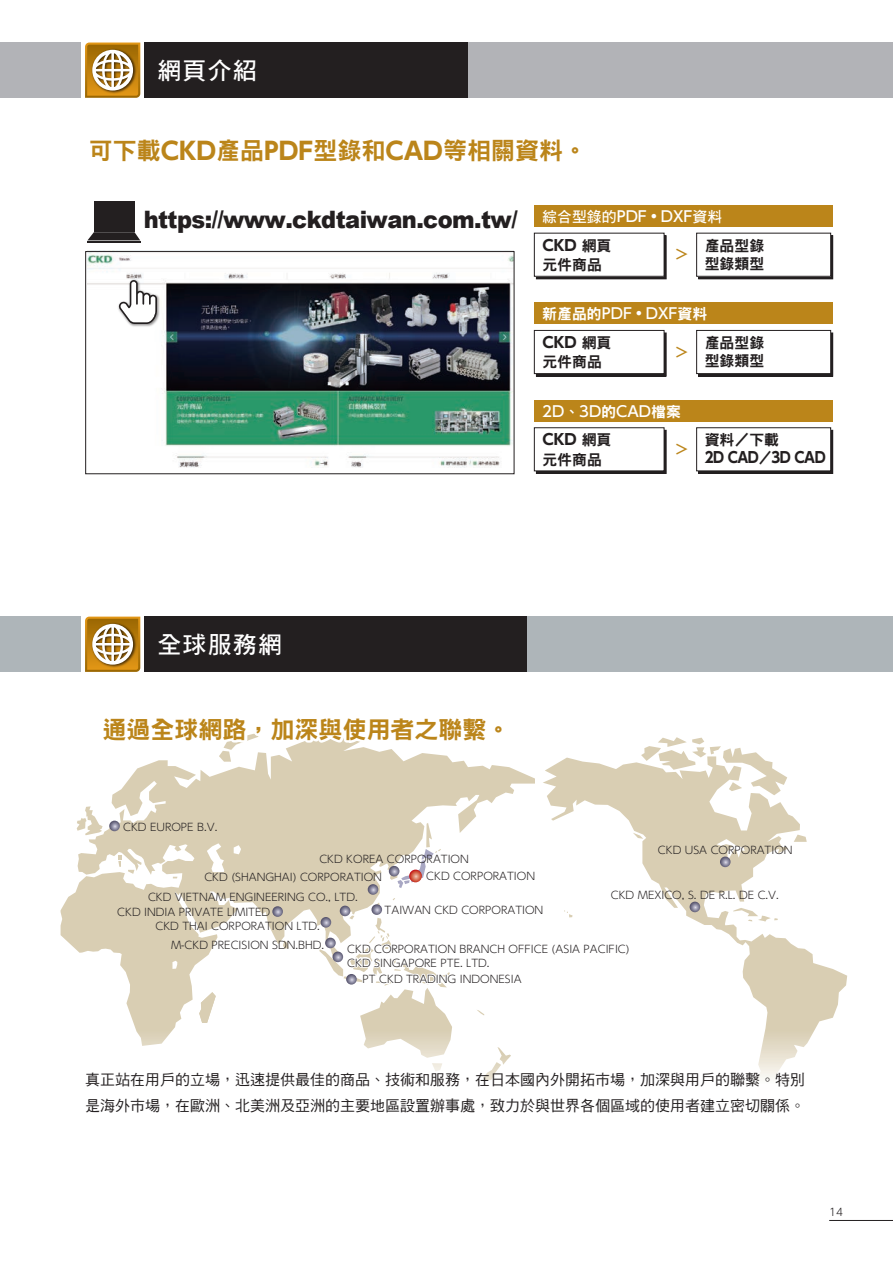
<style>
.page{position:relative;width:893px;height:1263px;background:#fff}
.page>*{position:absolute;margin:0;border:0;box-sizing:border-box;transform-origin:0 0}
.t1{font:900 24px "Arial";letter-spacing:-.025em;color:#231f20;scale:.94 1}
.t2{font:24px "DF Hei Std W9";color:#bb851a}
.t3{font:24px "DF Hei Std W7";letter-spacing:.05em;color:#fff}
.t4{font:15px/26.2px "DF Hei Std W5";color:#231f20}
.t5{font:14.85px/17.9px "DF Hei Std W9";color:#231f20}
.t6{font:500 14.85px "UD Shin Go Pro";color:#fff}
.t7{font:700 14.85px "UD Shin Go Pro";letter-spacing:-.015em;color:#231f20}
.t8{font:700 14.85px "UD Shin Go Pro";letter-spacing:-.035em;color:#231f20;scale:.9 1}
.t9{font:500 14.85px "UD Shin Go Pro";color:#bb851a}
.t10{font:300 10.5px/13px "UD Shin Go Pro";color:#231f20}
.s1{font-family:"UD Shin Go Pro";font-weight:700}
.s2{font-family:"DF Hei Std W9";font-weight:400}
</style>
<div class="page">
<div style="left:0;top:43px;width:81px;height:55px;background:#b2b3b7"></div>
<div style="left:468px;top:43px;width:425px;height:55px;background:#b2b3b7"></div>
<div style="left:145px;top:43px;width:323px;height:55px;background:#231f20"></div>
<div style="left:0;top:617px;width:81px;height:55px;background:#aeb5b9"></div>
<div style="left:527px;top:617px;width:366px;height:55px;background:#aeb5b9"></div>
<div style="left:145px;top:617px;width:382px;height:55px;background:#231f20"></div>
<svg style="left:85px;top:43px;width:55px;height:55px"></svg>
<svg style="left:85px;top:617px;width:55px;height:55px"></svg>
<svg style="left:787px;top:813px;width:60px;height:246px"></svg>
<svg style="left:61px;top:828px;width:16px;height:122px"></svg>
<svg style="left:77px;top:733px;width:710px;height:347px"></svg>
<img style="left:87px;top:250px;width:426px;height:218px">
<div style="left:534px;top:205px;width:299px;height:22px;background:#bb851a"></div>
<div style="left:534px;top:303px;width:299px;height:21px;background:#bb851a"></div>
<div style="left:534px;top:400px;width:299px;height:21px;background:#bb851a"></div>
<div style="left:94px;top:201px;width:41px;height:30px;background:#231f20"></div>
<svg style="left:88px;top:232px;width:52px;height:8px"></svg>
<hr style="left:87px;top:241px;width:53px;height:2px;background:#231f20">
<div style="left:536px;top:235px;width:131px;height:44px;border:1px solid #231f20"></div>
<div style="left:698px;top:235px;width:135px;height:44px;border:1px solid #231f20"></div>
<div style="left:534px;top:233px;width:130px;height:43px;background:#fff"></div>
<div style="left:534px;top:233px;width:131px;height:44px;border:1px solid #231f20"></div>
<div style="left:697px;top:233px;width:134px;height:43px;background:#fff"></div>
<div style="left:696px;top:233px;width:135px;height:44px;border:1px solid #231f20"></div>
<div style="left:699px;top:333px;width:134px;height:43px;background:#231f20"></div>
<div style="left:698px;top:332px;width:135px;height:45px;border:1px solid #231f20"></div>
<div style="left:536px;top:333px;width:130px;height:43px;background:#231f20"></div>
<div style="left:536px;top:332px;width:131px;height:45px;border:1px solid #231f20"></div>
<div style="left:697px;top:330px;width:134px;height:44px;background:#fff"></div>
<div style="left:696px;top:330px;width:135px;height:44px;border:1px solid #231f20"></div>
<div style="left:534px;top:330px;width:130px;height:44px;background:#fff"></div>
<div style="left:534px;top:330px;width:131px;height:44px;border:1px solid #231f20"></div>
<div style="left:699px;top:430px;width:134px;height:43px;background:#231f20"></div>
<div style="left:698px;top:430px;width:135px;height:44px;border:1px solid #231f20"></div>
<div style="left:536px;top:430px;width:130px;height:43px;background:#231f20"></div>
<div style="left:536px;top:430px;width:131px;height:44px;border:1px solid #231f20"></div>
<div style="left:697px;top:428px;width:134px;height:43px;background:#fff"></div>
<div style="left:696px;top:427px;width:135px;height:44px;border:1px solid #231f20"></div>
<div style="left:534px;top:428px;width:130px;height:43px;background:#fff"></div>
<div style="left:534px;top:427px;width:131px;height:44px;border:1px solid #231f20"></div>
<div style="left:85px;top:251px;width:429px;height:223px;border:1px solid #231f20"></div>
<img style="left:117px;top:278px;width:45px;height:51px">
<svg style="left:119px;top:280px;width:38px;height:44px"></svg>
<hr style="left:829px;top:1220px;width:64px;height:1px;background:#231f20">
<h1 class="t3" style="left:157px;top:57px;width:101px">網頁介紹</h1>
<h1 class="t2" style="left:89px;top:138px;width:500px">可下載<span class="s1">CKD</span>產品<span class="s1">PDF</span>型錄和<span class="s1">CAD</span>等相關資料。</h1>
<h1 class="t1" style="left:144px;top:202px;width:617px">https://www.ckdtaiwan.com.tw/ <sup>綜合型錄的</sup><sup>PDF</sup> <sup>•</sup> <sup>DXF</sup><sup>資料</sup></h1>
<h3 class="t7" style="left:542px;top:233px;width:71px">CKD <span class="s2">網頁</span></h3>
<h3 class="t5" style="left:542px;top:255px;width:61px">元件商品</h3>
<h3 class="t5" style="left:705px;top:236px;width:61px">產品型錄型錄類型</h3>
<h3 class="t9" style="left:675px;top:243px;width:16px">＞</h3>
<h3 class="t6" style="left:542px;top:302px;width:167px"><span class="s2">新產品的</span>PDF • DXF<span class="s2">資料</span></h3>
<h3 class="t5" style="left:705px;top:334px;width:61px">產品型錄型錄類型</h3>
<h3 class="t7" style="left:542px;top:330px;width:71px">CKD <span class="s2">網頁</span></h3>
<h3 class="t5" style="left:542px;top:353px;width:61px">元件商品</h3>
<h3 class="t9" style="left:675px;top:340px;width:16px">＞</h3>
<h3 class="t6" style="left:542px;top:399px;width:140px">2D<span class="s2">、</span>3D<span class="s2">的</span>CAD<span class="s2">檔案</span></h3>
<h3 class="t7" style="left:542px;top:428px;width:71px">CKD <span class="s2">網頁</span></h3>
<h3 class="t5" style="left:542px;top:450px;width:61px">元件商品</h3>
<h3 class="t9" style="left:675px;top:437px;width:16px">＞</h3>
<h3 class="t5" style="left:705px;top:431px;width:76px">資料／下載</h3>
<h3 class="t8" style="left:705px;top:445px;width:136px">2D CAD<span class="s2">／</span>3D CAD</h3>
<h1 class="t3" style="left:157px;top:631px;width:126px">全球服務網</h1>
<h1 class="t2" style="left:103px;top:716px;width:409px">通過全球網路，加深與使用者之聯繫。</h1>
<p class="t10" style="left:123px;top:820px;width:96px">CKD EUROPE B.V.</p>
<p class="t10" style="left:319px;top:852px;width:151px">CKD KOREA CORPORATION</p>
<p class="t10" style="left:204px;top:870px;width:179px">CKD (SHANGHAI) CORPORATION</p>
<p class="t10" style="left:148px;top:890px;width:211px">CKD VIETNAM ENGINEERING CO., LTD.</p>
<p class="t10" style="left:426px;top:869px;width:110px">CKD CORPORATION</p>
<p class="t10" style="left:658px;top:843px;width:136px">CKD USA CORPORATION</p>
<p class="t10" style="left:611px;top:888px;width:170px">CKD MEXICO, S. DE R.L. DE C.V.</p>
<p class="t10" style="left:117px;top:905px;width:154px">CKD INDIA PRIVATE LIMITED</p>
<p class="t10" style="left:156px;top:919px;width:166px">CKD THAI CORPORATION LTD.</p>
<p class="t10" style="left:171px;top:938px;width:155px">M-CKD PRECISION SDN.BHD.</p>
<p class="t10" style="left:385px;top:903px;width:160px">TAIWAN CKD CORPORATION</p>
<p class="t10" style="left:347px;top:942px;width:284px">CKD CORPORATION BRANCH OFFICE (ASIA PACIFIC)<br>CKD SINGAPORE PTE. LTD.</p>
<p class="t10" style="left:363px;top:972px;width:160px">PT CKD TRADING INDONESIA</p>
<h2 class="t4" style="left:85px;top:1066px;width:721px">真正站在用戶的立場，迅速提供最佳的商品、技術和服務，在日本國內外開拓市場，加深與用戶的聯繫。特別是海外市場，在歐洲、北美洲及亞洲的主要地區設置辦事處，致力於與世界各個區域的使用者建立密切關係。</h2>
<p class="t10" style="left:829px;top:1205px;width:15px">14</p>
</div>
